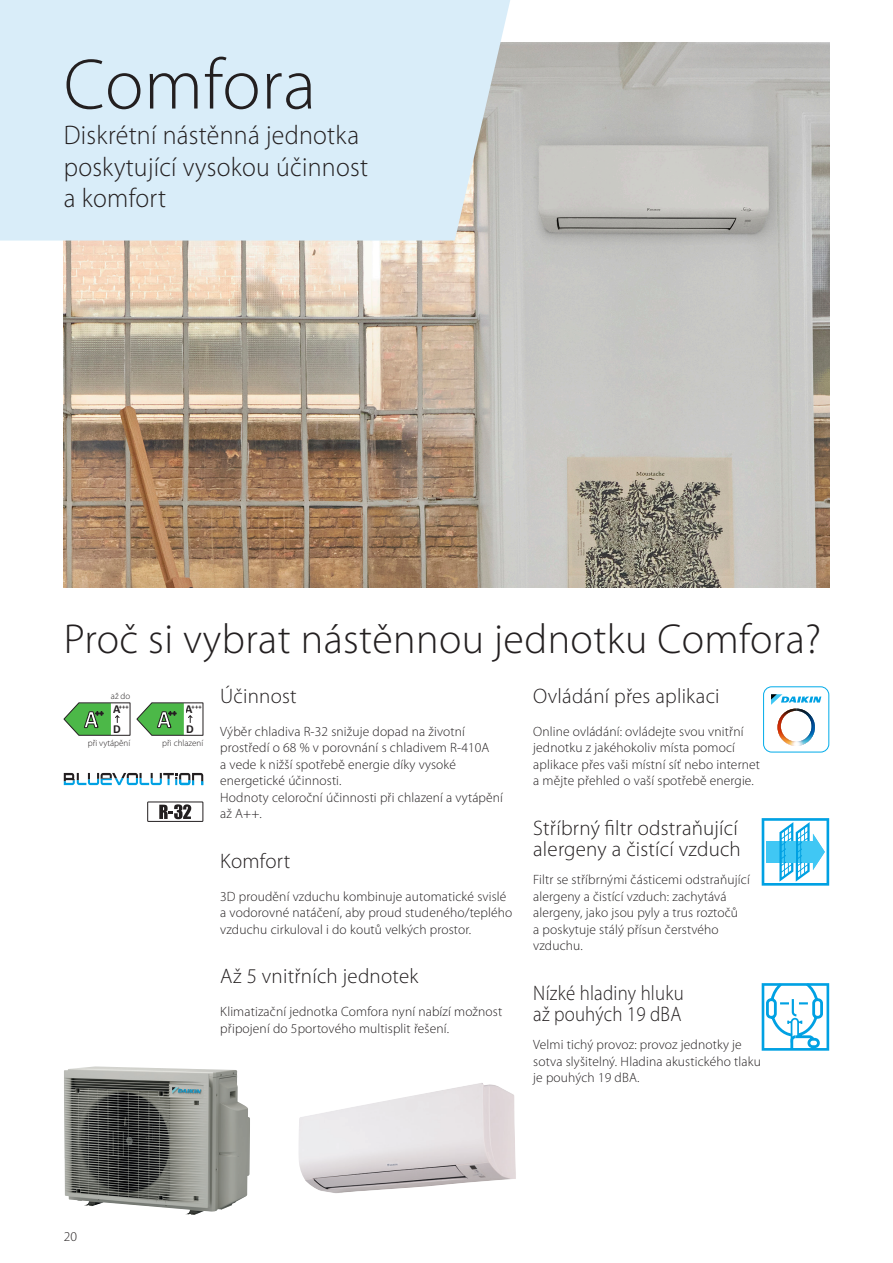
<style>
.page{position:relative;width:893px;height:1263px;background:#fff}
.page>*{position:absolute;margin:0;border:0;box-sizing:border-box;transform-origin:0 0}
.Main_headline__Large{font:300 72px "Myriad Pro";letter-spacing:.01em;color:#231f20}
.Main_headline__Standard{font:300 42px "Myriad Pro";letter-spacing:.01em;color:#231f20}
.Main_headline__Standard-2{font:300 27px/31.5px "Myriad Pro";letter-spacing:.01em;color:#231f20;scale:.96 1}
.Main_headline__Small{font:300 21px/21px "Myriad Pro";letter-spacing:.01em;color:#231f20}
.Main_headline__Small-2{font:300 21px/21px "Myriad Pro";letter-spacing:.01em;color:#231f20;scale:.9 1}
.Copy{font:300 13.5px/16.5px "Myriad Pro";letter-spacing:.01em;color:#231f20}
.t1{font:700 12.3px "Calibri";color:#231f20}
.t2{font:300 9px "Myriad Pro";color:#231f20}
.t3{font:700 8.25px "Calibri";color:#fff}
.t4{font:700 6.6px "Calibri";color:#231f20}
.s1{font-size:12.3px}
</style>
<div class="page">
<img style="left:64px;top:43px;width:765px;height:544px">
<svg style="left:64px;top:773px;width:139px;height:12px"></svg>
<svg style="left:765px;top:689px;width:62px;height:61px"></svg>
<div style="left:763px;top:686px;width:66px;height:66px;border:1px solid #00abe9;border-radius:8px"></div>
<svg style="left:762px;top:818px;width:67px;height:68px"></svg>
<svg style="left:762px;top:983px;width:67px;height:68px"></svg>
<div style="left:147px;top:802px;width:56px;height:20px;border:1px solid #231f20"></div>
<svg style="left:159px;top:804px;width:32px;height:15px"></svg>
<img style="left:64px;top:1066px;width:186px;height:149px">
<svg style="left:64px;top:703px;width:66px;height:33px"></svg>
<svg style="left:137px;top:703px;width:66px;height:33px"></svg>
<img style="left:299px;top:1083px;width:217px;height:110px">
<div style="left:0;top:0;width:510px;height:241px;background:#d9edf9"></div>
<p class="Main_headline__Large" style="left:64px;top:41px;width:254px">Comfora</p>
<p class="Main_headline__Standard-2" style="left:64px;top:119px;width:318px">Diskrétní nástěnná jednotka poskytující vysokou účinnost a komfort</p>
<p class="Main_headline__Standard" style="left:64px;top:614px;width:759px">Proč si vybrat nástěnnou jednotku Comfora?</p>
<p class="t2" style="left:111px;top:691px;width:21px">až do</p>
<p class="t3" style="left:95px;top:707px;width:10px">++</p>
<p class="t4" style="left:113px;top:702px;width:17px"><span class="s1">A</span>+++</p>
<p class="t1" style="left:113px;top:720px;width:9px">D</p>
<p class="t2" style="left:88px;top:737px;width:44px">při vytápění</p>
<p class="t3" style="left:168px;top:707px;width:10px">++</p>
<p class="t4" style="left:186px;top:702px;width:17px"><span class="s1">A</span>+++</p>
<p class="t1" style="left:186px;top:720px;width:9px">D</p>
<p class="t2" style="left:162px;top:737px;width:42px">při chlazení</p>
<p class="Main_headline__Small" style="left:220px;top:685px;width:78px">Účinnost</p>
<p class="Copy" style="left:220px;top:723px;width:284px">Výběr chladiva R-32 snižuje dopad na životní prostředí o 68 % v porovnání s chladivem R-410A<br>a vede k nižší spotřebě energie díky vysoké energetické účinnosti.<br>Hodnoty celoroční účinnosti při chlazení a vytápění až A++.</p>
<p class="Main_headline__Small" style="left:220px;top:850px;width:71px">Komfort</p>
<p class="Copy" style="left:220px;top:888px;width:294px">3D proudění vzduchu kombinuje automatické svislé a vodorovné natáčení, aby proud studeného/teplého vzduchu cirkuloval i do koutů velkých prostor.</p>
<p class="Main_headline__Small" style="left:220px;top:965px;width:200px">Až 5 vnitřních jednotek</p>
<p class="Copy" style="left:220px;top:1003px;width:283px">Klimatizační jednotka Comfora nyní nabízí možnost připojení do 5portového multisplit řešení.</p>
<p class="Main_headline__Small" style="left:533px;top:685px;width:188px">Ovládání přes aplikaci</p>
<p class="Copy" style="left:533px;top:723px;width:228px">Online ovládání: ovládejte svou vnitřní jednotku z jakéhokoliv místa pomocí aplikace přes vaši místní síť nebo internet a mějte přehled o vaší spotřebě energie.</p>
<p class="Main_headline__Small" style="left:533px;top:817px;width:209px">Stříbrný filtr odstraňující alergeny a čistící vzduch</p>
<p class="Copy" style="left:533px;top:871px;width:218px">Filtr se stříbrnými částicemi odstraňující alergeny a čistící vzduch: zachytává alergeny, jako jsou pyly a trus roztočů<br>a poskytuje stálý přísun čerstvého vzduchu.</p>
<p class="Main_headline__Small-2" style="left:533px;top:982px;width:169px">Nízké hladiny hluku až pouhých 19 dBA</p>
<p class="Copy" style="left:533px;top:1036px;width:229px">Velmi tichý provoz: provoz jednotky je sotva slyšitelný. Hladina akustického tlaku je pouhých 19 dBA.</p>
<p class="Copy" style="left:64px;top:1228px;width:15px">20</p>
</div>
